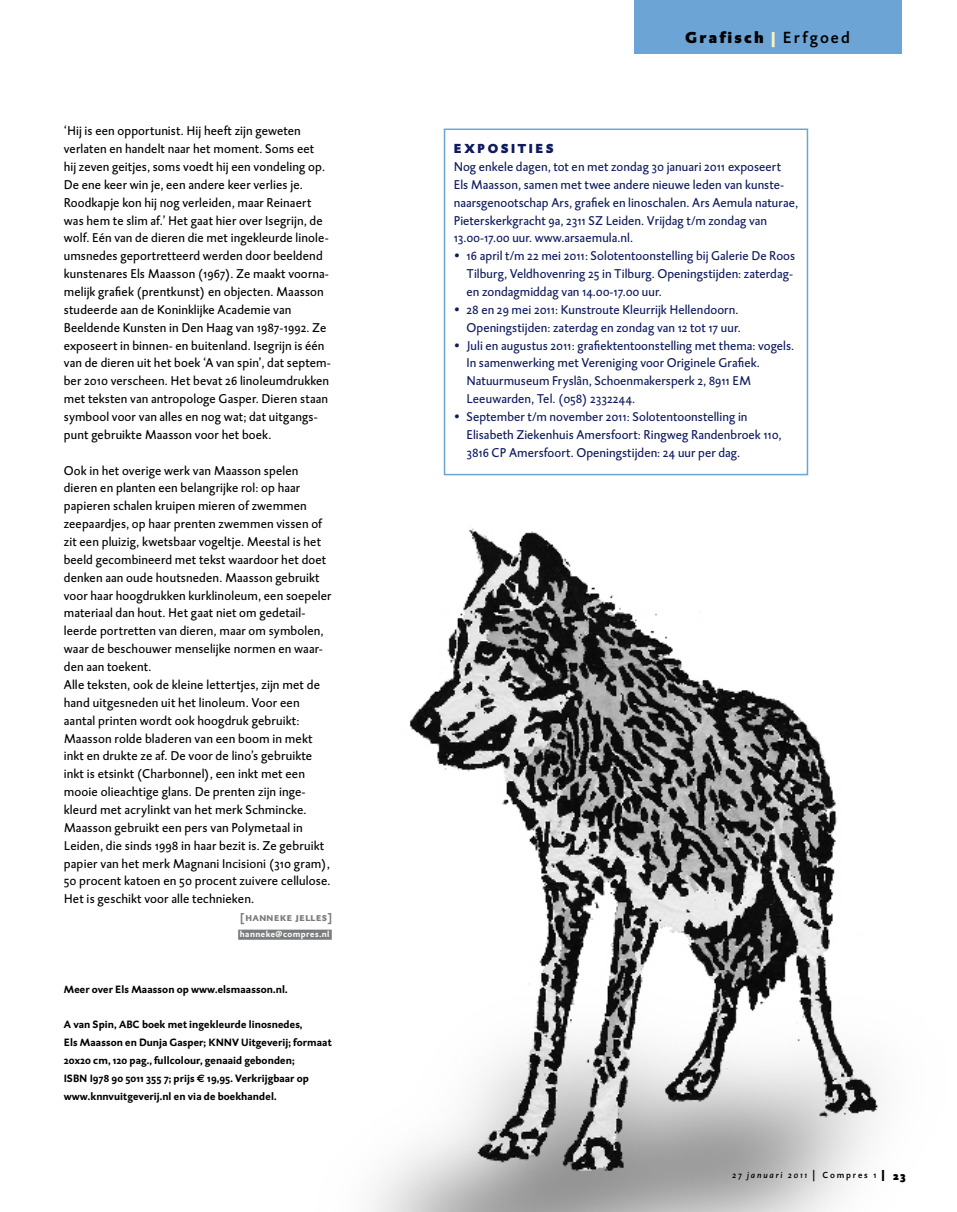
<style>
.page{position:relative;width:957px;height:1212px;background:#fff}
.page>*{position:absolute;margin:0;border:0;box-sizing:border-box;transform-origin:0 0}
.t1{font:16.5px "DTL Caspari S Black";letter-spacing:.135em;color:#000}
.t2{font:13.5px "DTL Caspari S Black";letter-spacing:.205em;color:#0f1b5f}
.t3{font:13.05px/17.9px "DTL Caspari S";letter-spacing:.005em;color:#000}
.t4{font:13.05px/17.9px "DTL Caspari S";color:#0f1b5f}
.t5{font:700 11.7px "DTL Caspari T Caps";letter-spacing:.045em;color:#7b7c7e}
.t6{font:700 10.8px/17.9px "DTL Caspari S";letter-spacing:.005em;color:#000}
.t7{font:italic 9px "DTL Caspari S Medium";letter-spacing:.195em;color:#000}
.t8{font:700 8.7px "DTL Caspari S";letter-spacing:.06em;color:#fff}
.s1{font-family:"Euro Sans"}
.s2{color:#fff1c3}
.s3{font-family:"DTL Caspari S Medium"}
.s4{font-style:normal;font-size:12px}
.s5{font-style:normal}
.s6{font-family:"DTL Caspari S Black";font-style:normal;font-size:12px}
</style>
<div class="page">
<img style="left:372px;top:472px;width:506px;height:740px">
<div style="left:238px;top:929px;width:94px;height:11px;background:#7b7c7e"></div>
<div style="left:444px;top:129px;width:364px;height:346px;border:2px solid #6ca5d5"></div>
<div style="left:634px;top:0;width:267px;height:54px;background:#6ca5d5"></div>
<p class="t3" style="left:64px;top:122px;width:268px">‘Hij is een opportunist. Hij heeft zijn geweten verlaten en handelt naar het moment. Soms eet<br>hij zeven geitjes, soms voedt hij een vondeling op.<br>De ene keer win je, een andere keer verlies je.<br>Roodkapje kon hij nog verleiden, maar Reinaert was hem te slim af.’ Het gaat hier over Isegrijn, de wolf. Eén van de dieren die met ingekleurde linole&shy;umsnedes geportretteerd werden door beeldend kunstenares Els Maasson (1967). Ze maakt voorna&shy;melijk grafiek (prentkunst) en objecten. Maasson studeerde aan de Koninklijke Academie van Beeldende Kunsten in Den Haag van 1987-1992. Ze exposeert in binnen- en buitenland. Isegrijn is één van de dieren uit het boek ‘A van spin’, dat septem&shy;ber 2010 verscheen. Het bevat 26 linoleumdrukken met teksten van antropologe Gasper. Dieren staan symbool voor van alles en nog wat; dat uitgangs&shy;punt gebruikte Maasson voor het boek.</p>
<p class="t3" style="left:64px;top:462px;width:269px">Ook in het overige werk van Maasson spelen dieren en planten een belangrijke rol: op haar papieren schalen kruipen mieren of zwemmen zeepaardjes, op haar prenten zwemmen vissen of zit een pluizig, kwetsbaar vogeltje. Meestal is het beeld gecombineerd met tekst waardoor het doet denken aan oude houtsneden. Maasson gebruikt voor haar hoogdrukken kurklinoleum, een soepeler materiaal dan hout. Het gaat niet om gedetail&shy;leerde portretten van dieren, maar om symbolen, waar de beschouwer menselijke normen en waar&shy;den aan toekent.<br>Alle teksten, ook de kleine lettertjes, zijn met de hand uitgesneden uit het linoleum. Voor een aantal printen wordt ook hoogdruk gebruikt:<br>Maasson rolde bladeren van een boom in mekt inkt en drukte ze af. De voor de lino’s gebruikte inkt is etsinkt (Charbonnel), een inkt met een mooie olieachtige glans. De prenten zijn inge&shy;kleurd met acrylinkt van het merk Schmincke.<br>Maasson gebruikt een pers van Polymetaal in Leiden, die sinds 1998 in haar bezit is. Ze gebruikt papier van het merk Magnani Incisioni (310 gram), 50 procent katoen en 50 procent zuivere cellulose.<br>Het is geschikt voor alle technieken.</p>
<p class="t5" style="left:241px;top:910px;width:93px">[hanneke jelles]</p>
<p class="t8" style="left:240px;top:928px;width:91px">hanneke@compres.nl</p>
<p class="t6" style="left:64px;top:980px;width:225px">Meer over Els Maasson op www.elsmaasson.nl.</p>
<p class="t6" style="left:64px;top:1016px;width:269px">A van Spin, ABC boek met ingekleurde linosnedes,<br>Els Maasson en Dunja Gasper; KNNV Uitgeverij; formaat 20x20 cm, 120 pag., fullcolour, genaaid gebonden;<br>ISBN I978 90 5011 355 7; prijs <span class="s1">€</span> 19,95. Verkrijgbaar op www.knnvuitgeverij.nl en via de boekhandel.</p>
<p class="t1" style="left:685px;top:28px;width:166px">GRAFISCH <span class="s2">|</span> <span class="s3">Erfgoed</span></p>
<p class="t2" style="left:454px;top:141px;width:101px">EXPOSITIES</p>
<p class="t4" style="left:454px;top:158px;width:346px">Nog enkele dagen, tot en met zondag 30 januari 2011 exposeert Els Maasson, samen met twee andere nieuwe leden van kunste&shy;naarsgenootschap Ars, grafiek en linoschalen. Ars Aemula naturae, Pieterskerkgracht 9a, 2311 SZ Leiden. Vrijdag t/m zondag van 13.00-17.00 uur. www.arsaemula.nl.</p>
<p class="t4" style="left:466px;top:247px;width:330px">16 april t/m 22 mei 2011: Solotentoonstelling bij Galerie De Roos Tilburg, Veldhovenring 25 in Tilburg. Openingstijden: zaterdag&shy;en zondagmiddag van 14.00-17.00 uur.<br>28 en 29 mei 2011: Kunstroute Kleurrijk Hellendoorn.<br>Openingstijden: zaterdag en zondag van 12 tot 17 uur.<br>Juli en augustus 2011: grafiektentoonstelling met thema: vogels.<br>In samenwerking met Vereniging voor Originele Grafiek.<br>Natuurmuseum Fryslân, Schoenmakersperk 2, 8911 EM Leeuwarden, Tel. (058) 2332244.<br>September t/m november 2011: Solotentoonstelling in Elisabeth Ziekenhuis Amersfoort: Ringweg Randenbroek 110, 3816 CP Amersfoort. Openingstijden: 24 uur per dag.</p>
<p class="t4" style="left:454px;top:247px;width:8px">•</p>
<p class="t4" style="left:454px;top:301px;width:8px">•</p>
<p class="t4" style="left:454px;top:337px;width:8px">•</p>
<p class="t4" style="left:454px;top:408px;width:8px">•</p>
<p class="t7" style="left:732px;top:1169px;width:175px">27 januari 2011 <span class="s4">|</span> <span class="s5">Compres 1</span> <span class="s6">| 23</span></p>
</div>
